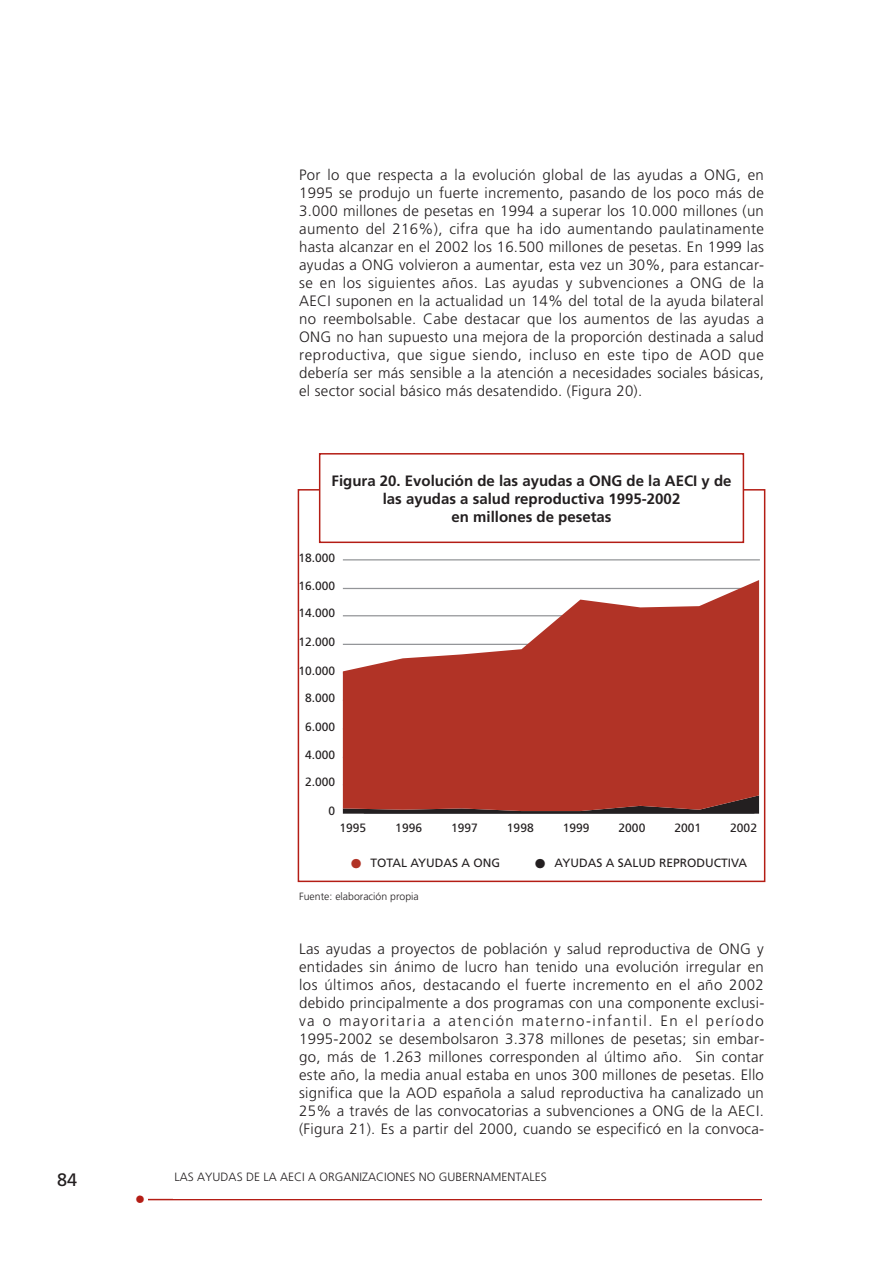
<style>
.page{position:relative;width:893px;height:1263px;background:#fff}
.page>*{position:absolute;margin:0;border:0;box-sizing:border-box;transform-origin:0 0}
.t1{font:18px "Frutiger";color:#231f20}
.t2{font:18px "Geneva";color:#b41d15}
.t3{font:300 15px/18px "Frutiger";letter-spacing:.015em;color:#231f20;text-align:justify}
.t4{font:700 15px/18px "Frutiger";color:#231f20;text-align:center}
.t5{font:12px "Frutiger";color:#231f20}
.t6{font:300 12px "Frutiger";color:#231f20}
.t7{font:300 10.5px "Frutiger";color:#231f20}
.s1{font-size:27px;color:#b13326}
.s2{font-size:27px}
</style>
<div class="page">
<hr style="left:137px;top:1199px;width:625px;height:1px;background:#b41d15">
<div style="left:133px;top:1186px;width:15px;height:28px;background:#fff"></div>
<hr style="left:343px;top:559px;width:417px;height:2px;background:#939598">
<svg style="left:343px;top:811px;width:416px;height:3px"></svg>
<svg style="left:343px;top:580px;width:416px;height:231px;fill:#b13326"></svg>
<div style="left:298px;top:489px;width:467px;height:393px;border:2px solid #b41d15"></div>
<div style="left:320px;top:454px;width:423px;height:88px;background:#fff"></div>
<div style="left:319px;top:453px;width:425px;height:90px;border:2px solid #b41d15"></div>
<p class="t3" style="left:299px;top:167px;width:467px">Por lo que respecta a la evolución global de las ayudas a ONG, en 1995 se produjo un fuerte incremento, pasando de los poco más de 3.000 millones de pesetas en 1994 a superar los 10.000 millones (un aumento del 216%), cifra que ha ido aumentando paulatinamente hasta alcanzar en el 2002 los 16.500 millones de pesetas. En 1999 las ayudas a ONG volvieron a aumentar, esta vez un 30%, para estancar&shy;se en los siguientes años. Las ayudas y subvenciones a ONG de la AECI suponen en la actualidad un 14% del total de la ayuda bilateral no reembolsable. Cabe destacar que los aumentos de las ayudas a ONG no han supuesto una mejora de la proporción destinada a salud reproductiva, que sigue siendo, incluso en este tipo de AOD que debería ser más sensible a la atención a necesidades sociales básicas, el sector social básico más desatendido. (Figura 20).</p>
<p class="t4" style="left:331px;top:473px;width:402px">Figura 20. Evolución de las ayudas a ONG de la AECI y de las ayudas a salud reproductiva 1995-2002<br>en millones de pesetas</p>
<p class="t5" style="left:299px;top:552px;width:38px">18.000</p>
<p class="t5" style="left:299px;top:581px;width:38px">16.000</p>
<p class="t5" style="left:299px;top:608px;width:38px">14.000</p>
<p class="t5" style="left:299px;top:637px;width:38px">12.000</p>
<p class="t5" style="left:299px;top:666px;width:38px">10.000</p>
<p class="t5" style="left:305px;top:693px;width:32px">8.000</p>
<p class="t5" style="left:305px;top:721px;width:32px">6.000</p>
<p class="t5" style="left:305px;top:750px;width:32px">4.000</p>
<p class="t5" style="left:305px;top:777px;width:32px">2.000</p>
<p class="t5" style="left:329px;top:806px;width:8px">0</p>
<p class="t5" style="left:339px;top:823px;width:28px">1995</p>
<p class="t5" style="left:395px;top:823px;width:28px">1996</p>
<p class="t5" style="left:451px;top:823px;width:28px">1997</p>
<p class="t5" style="left:507px;top:823px;width:28px">1998</p>
<p class="t5" style="left:563px;top:823px;width:28px">1999</p>
<p class="t5" style="left:619px;top:823px;width:28px">2000</p>
<p class="t5" style="left:674px;top:823px;width:28px">2001</p>
<p class="t5" style="left:730px;top:823px;width:28px">2002</p>
<p class="t5" style="left:349px;top:858px;width:152px"><span class="s1">•</span> TOTAL AYUDAS A ONG</p>
<p class="t5" style="left:534px;top:858px;width:215px"><span class="s2">•</span> AYUDAS A SALUD REPRODUCTIVA</p>
<p class="t7" style="left:299px;top:892px;width:121px">Fuente: elaboración propia</p>
<p class="t3" style="left:299px;top:941px;width:467px">Las ayudas a proyectos de población y salud reproductiva de ONG y entidades sin ánimo de lucro han tenido una evolución irregular en los últimos años, destacando el fuerte incremento en el año 2002 debido principalmente a dos programas con una componente exclusi&shy;va o mayoritaria a atención materno-infantil. En el período 1995-2002 se desembolsaron 3.378 millones de pesetas; sin embar&shy;go, más de 1.263 millones corresponden al último año. Sin contar este año, la media anual estaba en unos 300 millones de pesetas. Ello significa que la AOD española a salud reproductiva ha canalizado un 25% a través de las convocatorias a subvenciones a ONG de la AECI. (Figura 21). Es a partir del 2000, cuando se especificó en la convoca-</p>
<p class="t1" style="left:57px;top:1173px;width:22px">84</p>
<p class="t6" style="left:175px;top:1172px;width:374px">LAS AYUDAS DE LA AECI A ORGANIZACIONES NO GUBERNAMENTALES</p>
<p class="t2" style="left:134px;top:1189px;width:14px">•</p>
</div>
